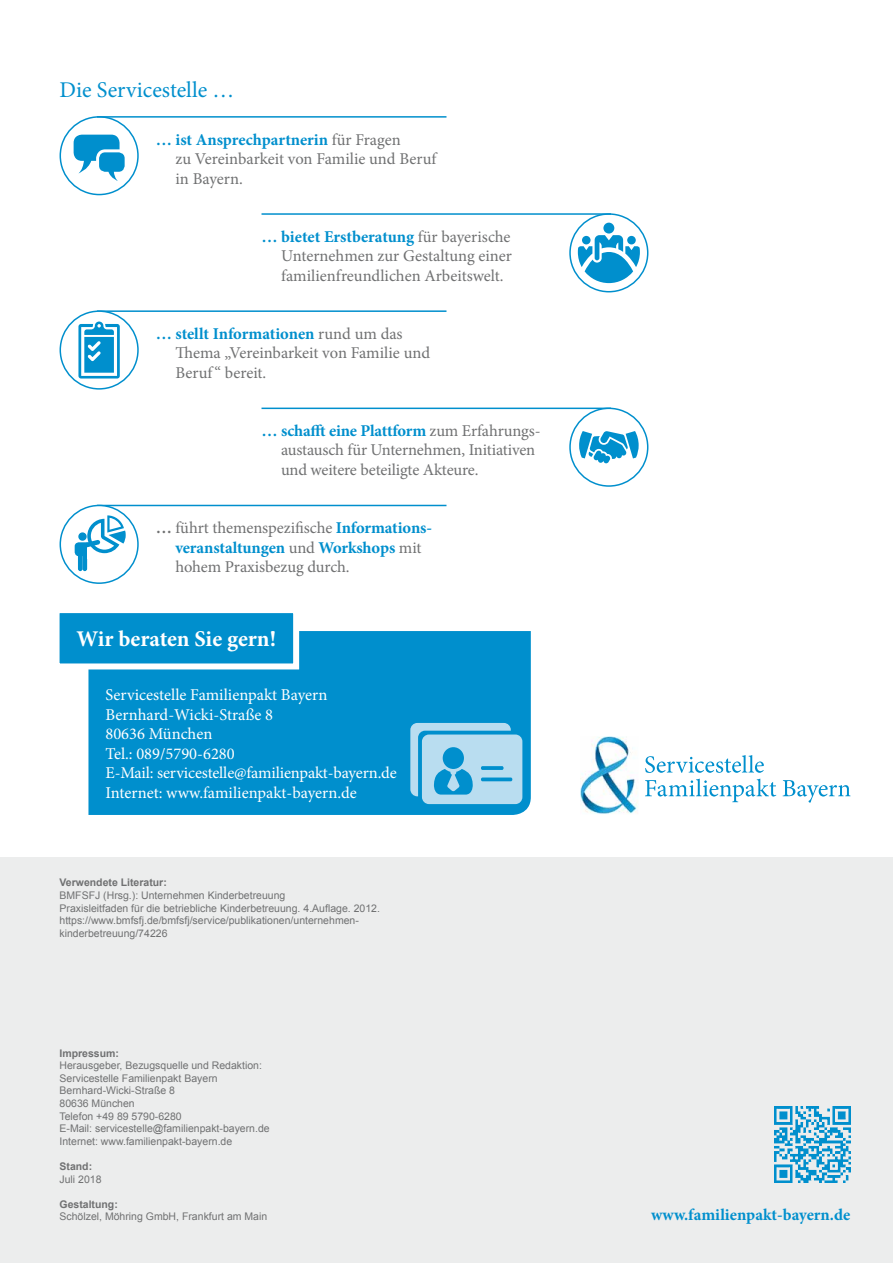
<style>
.page{position:relative;width:893px;height:1263px;background:#fff}
.page>*{position:absolute;margin:0;border:0;box-sizing:border-box;transform-origin:0 0}
.t1{font:700 22.5px "Minion Pro";letter-spacing:-.005em;color:#fff}
.t2{font:22.5px "Minion Pro";color:#008fcd}
.t3{font:16.5px/19.5px "Minion Pro";letter-spacing:-.005em;color:#707172}
.t4{font:16.5px/19.5px "Minion Pro";letter-spacing:-.005em;color:#fff}
.t5{font:700 16.5px "Minion Pro";color:#008fcd}
.t6{font:10.5px/12.6px "Arial";color:#707172}
.t7{font:700 10.5px "Arial";color:#707172}
.s1{font-weight:700;color:#008fcd}
.s2{font-weight:700}
</style>
<div class="page">
<div style="left:0;top:857px;width:893px;height:406px;background:#eceded"></div>
<img style="left:774px;top:1107px;width:76px;height:76px">
<div style="left:88px;top:631px;width:443px;height:184px;background:#008fcd"></div>
<svg style="left:59px;top:613px;width:243px;height:59px;background:#239ed3"></svg>
<svg style="left:410px;top:723px;width:112px;height:81px;background:#8ccae7"></svg>
<svg style="left:645px;top:755px;width:119px;height:18px"></svg>
<svg style="left:645px;top:779px;width:131px;height:23px"></svg>
<svg style="left:783px;top:780px;width:67px;height:23px"></svg>
<img style="left:580px;top:736px;width:58px;height:78px">
<div style="left:60px;top:116px;width:79px;height:79px;border:2px solid #008fcd;border-radius:50%"></div>
<hr style="left:97px;top:116px;width:349px;height:2px;background:#008fcd">
<svg style="left:74px;top:135px;width:51px;height:46px"></svg>
<hr style="left:97px;top:310px;width:349px;height:2px;background:#008fcd">
<div style="left:60px;top:310px;width:79px;height:80px;border:2px solid #008fcd;border-radius:50%"></div>
<svg style="left:78px;top:321px;width:42px;height:57px"></svg>
<svg style="left:570px;top:214px;width:78px;height:78px"></svg>
<div style="left:569px;top:213px;width:79px;height:79px;border:2px solid #008fcd;border-radius:50%"></div>
<svg style="left:578px;top:223px;width:62px;height:60px"></svg>
<hr style="left:261px;top:213px;width:350px;height:2px;background:#008fcd">
<hr style="left:97px;top:505px;width:349px;height:1px;background:#008fcd">
<div style="left:60px;top:505px;width:79px;height:79px;border:2px solid #008fcd;border-radius:50%"></div>
<div style="left:75px;top:542px;width:15px;height:14px;background:#008fcd;border-radius:4px"></div>
<svg style="left:78px;top:515px;width:48px;height:56px"></svg>
<hr style="left:261px;top:408px;width:350px;height:1px;background:#008fcd">
<div style="left:569px;top:408px;width:79px;height:79px;border:2px solid #008fcd;border-radius:50%"></div>
<svg style="left:579px;top:431px;width:60px;height:32px"></svg>
<h1 class="t2" style="left:60px;top:75px;width:176px">Die Servicestelle …</h1>
<h2 class="t3" style="left:176px;top:130px;width:262px;text-indent:-20px"><span class="s1">… ist Ansprechpartnerin</span> für Fragen<br>zu Vereinbarkeit von Familie und Beruf in Bayern.</h2>
<h2 class="t3" style="left:281px;top:227px;width:232px;text-align:justify;text-indent:-20px"><span class="s1">… bietet Erstberatung</span> für bayerische Unternehmen zur Gestaltung einer familienfreundlichen Arbeitswelt.</h2>
<h2 class="t3" style="left:176px;top:324px;width:256px;text-indent:-20px"><span class="s1">… stellt Informationen</span> rund um das<br>Thema „Vereinbarkeit von Familie und<br>Beruf “ bereit.</h2>
<h2 class="t3" style="left:281px;top:421px;width:259px;text-indent:-20px"><span class="s1">… schafft eine Plattform</span> zum Erfahrungs&shy;austausch für Unternehmen, Initiativen und weitere beteiligte Akteure.</h2>
<h2 class="t3" style="left:175px;top:518px;width:255px;text-indent:-20px"><span class="s2">…</span> führt themenspezifische <span class="s1">Informations-- veranstaltungen</span> und <span class="s1">Workshops</span> mit hohem Praxisbezug durch.</h2>
<h1 class="t1" style="left:77px;top:623px;width:201px">Wir beraten Sie gern!</h1>
<h2 class="t4" style="left:105px;top:685px;width:293px">Servicestelle Familienpakt Bayern<br>Bernhard-Wicki-Straße 8<br>80636 München<br>Tel.: 089/5790-6280<br>E-Mail: servicestelle@familienpakt-bayern.de<br>Internet: www.familienpakt-bayern.de</h2>
<p class="t7" style="left:60px;top:876px;width:109px">Verwendete Literatur:</p>
<p class="t6" style="left:60px;top:889px;width:322px">BMFSFJ (Hrsg.): Unternehmen Kinderbetreuung<br>Praxisleitfaden für die betriebliche Kinderbetreuung. 4.Auflage. 2012. https://www.bmfsfj.de/bmfsfj/service/publikationen/unternehmen&shy;kinderbetreuung/74226</p>
<p class="t7" style="left:60px;top:1046px;width:61px">Impressum:</p>
<p class="t6" style="left:60px;top:1059px;width:212px">Herausgeber, Bezugsquelle und Redaktion:<br>Servicestelle Familienpakt Bayern Bernhard-Wicki-Straße 8<br>80636 München<br>Telefon +49 89 5790-6280<br>E-Mail: servicestelle@familienpakt-bayern.de Internet: www.familienpakt-bayern.de</p>
<p class="t7" style="left:60px;top:1159px;width:34px">Stand:</p>
<p class="t6" style="left:60px;top:1173px;width:44px">Juli 2018</p>
<p class="t7" style="left:60px;top:1197px;width:60px">Gestaltung:</p>
<p class="t6" style="left:60px;top:1210px;width:209px">Schölzel, Möhring GmbH, Frankfurt am Main</p>
<h2 class="t5" style="left:651px;top:1203px;width:201px">www.familienpakt-bayern.de</h2>
</div>
